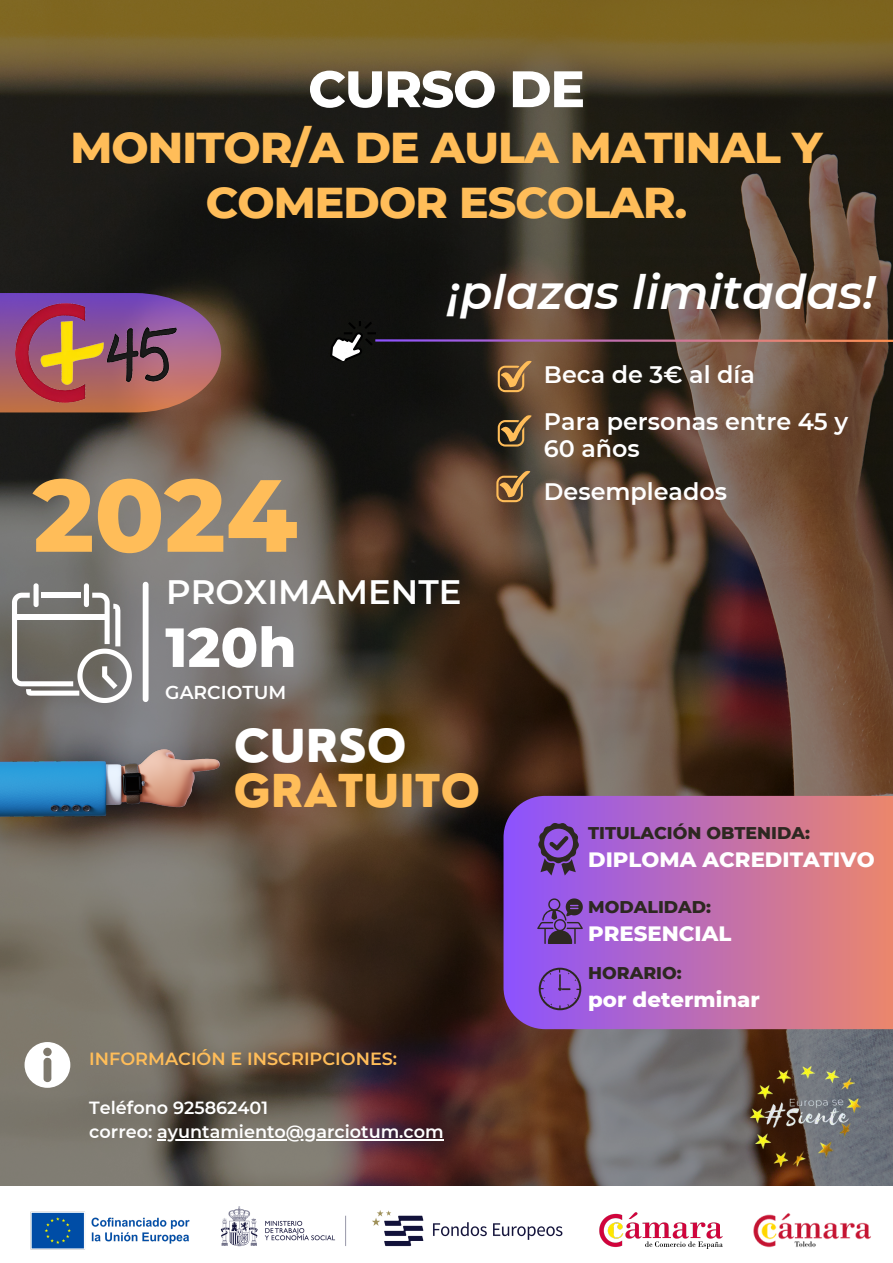
<style>
.page{position:relative;width:893px;height:1263px;background:#fff}
.page>*{position:absolute;margin:0;border:0;box-sizing:border-box;transform-origin:0 0}
.t1{font:800 102.3px "Montserrat";color:#ffbd59}
.t2{font:800 55.05px "Montserrat";color:#fff}
.t3{font:800 51.15px "Montserrat";letter-spacing:-.02em;color:#fff}
.t4{font:italic 600 46.8px "Montserrat";color:#fff}
.t5{font:800 44.17px "Nourd";color:#ffbd59}
.t6{font:800 44.17px "Nourd";color:#fff}
.t7{font:800 44.03px/54.6px "Montserrat";letter-spacing:-.02em;color:#ffbd59;text-align:center}
.t8{font:600 33.83px "Montserrat";color:#fff}
.t9{font:600 23.85px/27.5px "Montserrat";color:#fff}
.t10{font:800 21.23px "Montserrat";color:#fff}
.t11{font:600 18.67px "Montserrat";color:#fff}
.t12{font:600 17.62px "Montserrat";color:#fff}
.t13{font:600 17.62px "Montserrat";color:#ffbd59}
.t14{font:800 17.4px "Montserrat";color:#2d2821}
</style>
<div class="page">
<img style="left:0;top:0;width:893px;height:1186px">
<svg style="left:25px;top:1042px;width:45px;height:45px"></svg>
<img style="left:599px;top:1212px;width:124px;height:37px">
<img style="left:753px;top:1213px;width:118px;height:35px">
<img style="left:30px;top:1211px;width:160px;height:39px">
<img style="left:220px;top:1206px;width:343px;height:41px">
<svg style="left:12px;top:583px;width:120px;height:120px"></svg>
<div style="left:143px;top:585px;width:5px;height:114px;background:#fff"></div>
<img style="left:0;top:750px;width:220px;height:67px">
<svg style="left:503px;top:796px;width:390px;height:233px;background:#bc6caf"></svg>
<svg style="left:538px;top:822px;width:40px;height:53px;background:#6a4393"></svg>
<svg style="left:537px;top:898px;width:46px;height:46px;background:#70469e"></svg>
<svg style="left:539px;top:968px;width:42px;height:42px;background:#8550c5"></svg>
<img style="left:330px;top:321px;width:45px;height:40px">
<svg style="left:373px;top:338px;width:520px;height:5px;background:#835363"></svg>
<svg style="left:498px;top:360px;width:34px;height:32px"></svg>
<svg style="left:498px;top:415px;width:34px;height:31px"></svg>
<svg style="left:496px;top:471px;width:34px;height:31px"></svg>
<img style="left:742px;top:1054px;width:121px;height:121px">
<svg style="left:0;top:293px;width:221px;height:119px;background:#935a74"></svg>
<img style="left:16px;top:303px;width:160px;height:100px">
<hr style="left:157px;top:1139px;width:287px;height:2px;background:#fff">
<p class="t3" style="left:308px;top:58px;width:278px">CURSO DE</p>
<p class="t7" style="left:70px;top:120px;width:753px">MONITOR/A DE AULA MATINAL Y<br>COMEDOR ESCOLAR.</p>
<p class="t4" style="left:447px;top:264px;width:430px">¡plazas limitadas!</p>
<h6 class="t1" style="left:33px;top:453px;width:266px">2024</h6>
<h6 class="t8" style="left:166px;top:572px;width:297px">PROXIMAMENTE</h6>
<p class="t2" style="left:165px;top:614px;width:133px">120h</p>
<h1 class="t11" style="left:165px;top:681px;width:122px">GARCIOTUM</h1>
<h5 class="t6" style="left:234px;top:718px;width:174px">CURSO</h5>
<p class="t5" style="left:233px;top:763px;width:249px">GRATUITO</p>
<p class="t13" style="left:89px;top:1048px;width:309px">INFORMACIÓN E INSCRIPCIONES:</p>
<p class="t12" style="left:89px;top:1096px;width:180px">Teléfono 925862401</p>
<p class="t12" style="left:89px;top:1121px;width:356px">correo: ayuntamiento@garciotum.com</p>
<p class="t9" style="left:544px;top:361px;width:212px">Beca de 3€ al día</p>
<p class="t9" style="left:544px;top:407px;width:306px">Para personas entre 45 y<br>60 años</p>
<p class="t9" style="left:544px;top:478px;width:185px">Desempleados</p>
<p class="t14" style="left:588px;top:822px;width:223px">TITULACIÓN OBTENIDA:</p>
<h3 class="t10" style="left:588px;top:846px;width:288px">DIPLOMA ACREDITATIVO</h3>
<h2 class="t14" style="left:588px;top:896px;width:124px">MODALIDAD:</h2>
<p class="t10" style="left:588px;top:920px;width:145px">PRESENCIAL</p>
<p class="t14" style="left:588px;top:962px;width:95px">HORARIO:</p>
<p class="t10" style="left:588px;top:987px;width:173px">por determinar</p>
</div>
